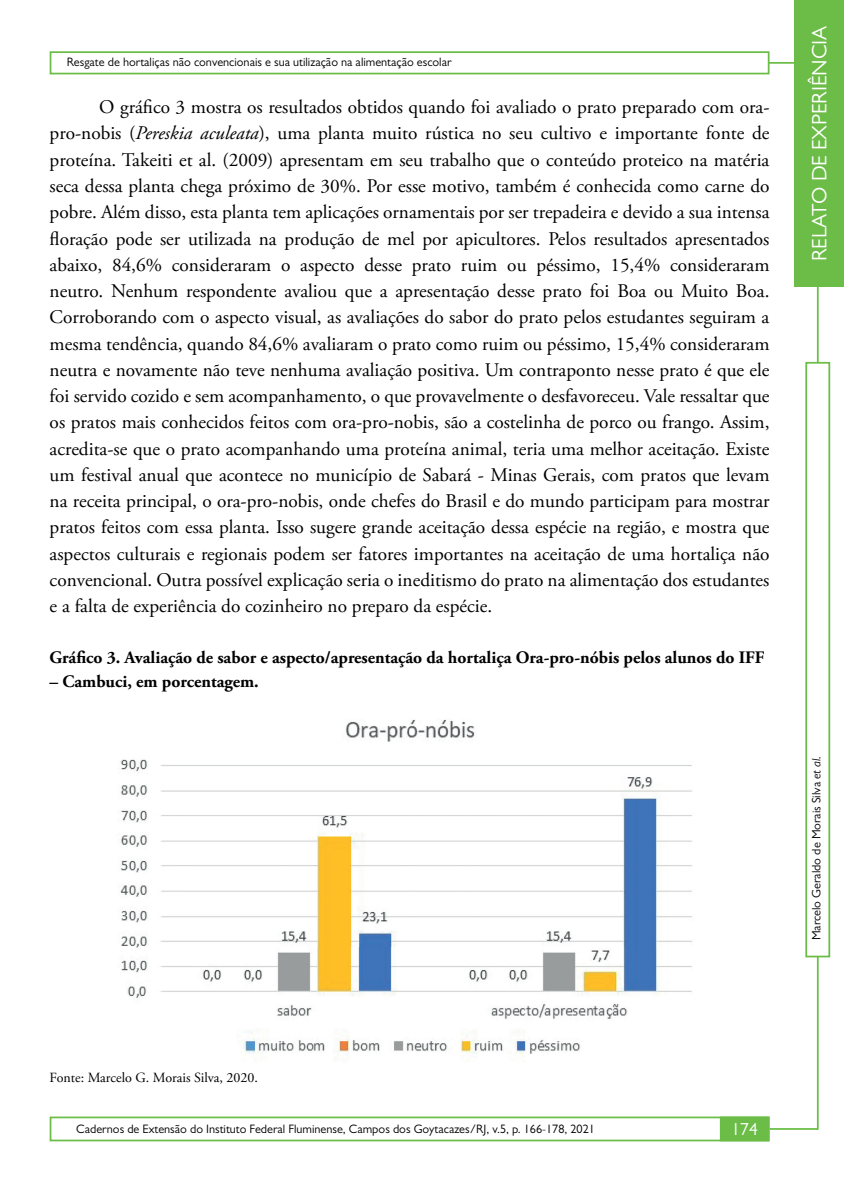
<style>
.page{position:relative;width:844px;height:1191px;background:#fff}
.page>*{position:absolute;margin:0;border:0;box-sizing:border-box;transform-origin:0 0}
.t1{font:21px "Gill Sans";color:#fff}
.t2{font:19.25px/26.2px "Adobe Garamond Pro";color:#000001;text-align:justify}
.t3{font:700 17.5px "Adobe Garamond Pro";color:#000001}
.t4{font:17.5px "Gill Sans";color:#fff}
.t5{font:14px "Adobe Garamond Pro";color:#000001}
.t6{font:12.25px "Gill Sans";color:#000001}
.s1{font-style:italic}
</style>
<div class="page">
<hr style="left:768px;top:62px;width:48px;height:2px;background:#6bbd47">
<div style="left:50px;top:1116px;width:719px;height:25px;border:2px solid #6bbd47"></div>
<hr style="left:816px;top:189px;width:2px;height:940px;background:#6bbd47">
<hr style="left:769px;top:1128px;width:48px;height:1px;background:#6bbd47">
<div style="left:805px;top:362px;width:25px;height:595px;background:#fff;border:2px solid #6bbd47"></div>
<div style="left:719px;top:1116px;width:50px;height:25px;background:#6bbd47;border:2px solid #6bbd47"></div>
<div style="left:50px;top:51px;width:719px;height:23px;border:2px solid #6bbd47"></div>
<div style="left:794px;top:0;width:49px;height:286px;background:#6bbd47"></div>
<img style="left:118px;top:719px;width:575px;height:343px">
<p class="t6" style="left:67px;top:55px;width:386px">Resgate de hortaliças não convencionais e sua utilização na alimentação escolar</p>
<p class="t2" style="left:50px;top:95px;width:721px;text-indent:50px">O gráfico 3 mostra os resultados obtidos quando foi avaliado o prato preparado com ora&shy;pro-nobis (<span class="s1">Pereskia aculeata</span>), uma planta muito rústica no seu cultivo e importante fonte de proteína. Takeiti et al. (2009) apresentam em seu trabalho que o conteúdo proteico na matéria seca dessa planta chega próximo de 30%. Por esse motivo, também é conhecida como carne do pobre. Além disso, esta planta tem aplicações ornamentais por ser trepadeira e devido a sua intensa floração pode ser utilizada na produção de mel por apicultores. Pelos resultados apresentados abaixo, 84,6% consideraram o aspecto desse prato ruim ou péssimo, 15,4% consideraram neutro. Nenhum respondente avaliou que a apresentação desse prato foi Boa ou Muito Boa.<br>Corroborando com o aspecto visual, as avaliações do sabor do prato pelos estudantes seguiram a mesma tendência, quando 84,6% avaliaram o prato como ruim ou péssimo, 15,4% consideraram neutra e novamente não teve nenhuma avaliação positiva. Um contraponto nesse prato é que ele foi servido cozido e sem acompanhamento, o que provavelmente o desfavoreceu. Vale ressaltar que os pratos mais conhecidos feitos com ora-pro-nobis, são a costelinha de porco ou frango. Assim, acredita-se que o prato acompanhando uma proteína animal, teria uma melhor aceitação. Existe um festival anual que acontece no município de Sabará - Minas Gerais, com pratos que levam na receita principal, o ora-pro-nobis, onde chefes do Brasil e do mundo participam para mostrar pratos feitos com essa planta. Isso sugere grande aceitação dessa espécie na região, e mostra que aspectos culturais e regionais podem ser fatores importantes na aceitação de uma hortaliça não convencional. Outra possível explicação seria o ineditismo do prato na alimentação dos estudantes e a falta de experiência do cozinheiro no preparo da espécie.</p>
<p class="t3" style="left:50px;top:647px;width:716px">Gráfico 3. Avaliação de sabor e aspecto/apresentação da hortaliça Ora-pro-nóbis pelos alunos do IFF</p>
<p class="t3" style="left:50px;top:671px;width:211px">– Cambuci, em porcentagem.</p>
<p class="t1" style="left:807px;top:261px;width:237px;rotate:-90deg">RELATO DE EXPERIÊNCIA</p>
<p class="t6" style="left:809px;top:940px;width:186px;rotate:-90deg">Marcelo Geraldo de Morais Silva <span class="s1">et al.</span></p>
<p class="t5" style="left:50px;top:1069px;width:210px">Fonte: Marcelo G. Morais Silva, 2020.</p>
<p class="t6" style="left:76px;top:1122px;width:520px">Cadernos de Extensão do Instituto Federal Fluminense, Campos dos Goytacazes/RJ, v.5, p. 166-178, 2021</p>
<p class="t4" style="left:731px;top:1119px;width:28px">174</p>
</div>
